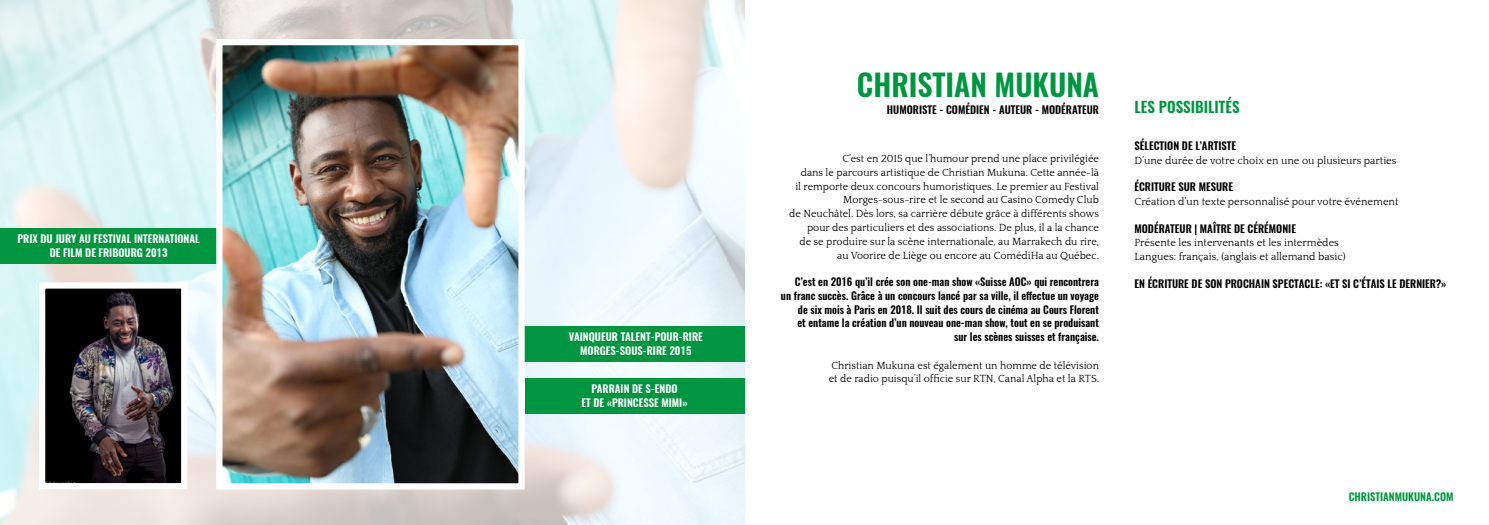
<style>
.page{position:relative;width:1489px;height:525px;background:#fff}
.page>*{position:absolute;margin:0;border:0;box-sizing:border-box;transform-origin:0 0}
.t1{font:600 30px "Oswald";color:#009641}
.t2{font:600 15px "Oswald";color:#009641}
.t3{font:10.62px/13.8px "Quattrocento";color:#000}
.t4{font:600 10.62px/13.8px "Oswald";color:#000;text-align:right}
.t5{font:600 10.62px/13.8px "Oswald";color:#fff;text-align:center}
.t6{font:600 10.62px "Oswald";color:#009641}
</style>
<div class="page">
<img style="left:0;top:0;width:744px;height:524px">
<div style="left:0;top:228px;width:221px;height:35px;background:#009641"></div>
<div style="left:523px;top:326px;width:221px;height:35px;background:#009641"></div>
<img style="left:223px;top:46px;width:294px;height:436px">
<div style="left:216px;top:39px;width:308px;height:450px;border:6px solid #fff"></div>
<div style="left:524px;top:378px;width:220px;height:36px;background:#009641"></div>
<img style="left:46px;top:289px;width:134px;height:193px">
<div style="left:39px;top:282px;width:148px;height:207px;border:6px solid #fff"></div>
<p class="t5" style="left:17px;top:232px;width:184px">PRIX DU JURY AU FESTIVAL INTERNATIONAL<br>DE FILM DE FRIBOURG 2013</p>
<p class="t5" style="left:569px;top:330px;width:135px">VAINQUEUR TALENT-POUR-RIRE<br>MORGES-SOUS-RIRE 2015</p>
<p class="t5" style="left:581px;top:382px;width:108px">PARRAIN DE S-ENDO<br>ET DE «PRINCESSE MIMI»</p>
<h1 class="t1" style="left:856px;top:63px;width:244px">CHRISTIAN MUKUNA</h1>
<p class="t4" style="left:886px;top:103px;width:213px">HUMORISTE - COMÉDIEN - AUTEUR - MODÉRATEUR</p>
<p class="t3" style="left:789px;top:152px;width:311px;text-align:right">C’est en 2015 que l’humour prend une place privilégiée<br>dans le parcours artistique de Christian Mukuna. Cette année-là<br>il remporte deux concours humoristiques. Le premier au Festival Morges-sous-rire et le second au Casino Comedy Club<br>de Neuchâtel. Dès lors, sa carrière débute grâce à différents shows pour des particuliers et des associations. De plus, il a la chance<br>de se produire sur la scène internationale, au Marrakech du rire, au Voorire de Liège ou encore au ComédiHa au Québec.</p>
<p class="t4" style="left:781px;top:275px;width:319px">C’est en 2016 qu’il crée son one-man show «Suisse AOC» qui rencontrera<br>un franc succès. Grâce à un concours lancé par sa ville, il effectue un voyage de six mois à Paris en 2018. Il suit des cours de cinéma au Cours Florent<br>et entame la création d’un nouveau one-man show, tout en se produisant<br>sur les scènes suisses et française.</p>
<p class="t3" style="left:828px;top:358px;width:272px">Christian Mukuna est également un homme de télévision et de radio puisqu’il officie sur RTN, Canal Alpha et la RTS.</p>
<h2 class="t2" style="left:1134px;top:97px;width:107px">LES POSSIBILITÉS</h2>
<p class="t4" style="left:1134px;top:139px;width:103px">SÉLECTION DE L’ARTISTE</p>
<p class="t3" style="left:1134px;top:154px;width:263px">D’une durée de votre choix en une ou plusieurs parties</p>
<p class="t4" style="left:1134px;top:180px;width:100px">ÉCRITURE SUR MESURE</p>
<p class="t3" style="left:1134px;top:195px;width:265px">Création d’un texte personnalisé pour votre événement</p>
<p class="t4" style="left:1134px;top:221px;width:163px">MODÉRATEUR | MAÎTRE DE CÉRÉMONIE</p>
<p class="t3" style="left:1134px;top:236px;width:213px">Présente les intervenants et les intermèdes<br>Langues: français, (anglais et allemand basic)</p>
<p class="t4" style="left:1134px;top:276px;width:313px">EN ÉCRITURE DE SON PROCHAIN SPECTACLE: «ET SI C’ÉTAIS LE DERNIER?»</p>
<p class="t6" style="left:1348px;top:489px;width:106px">CHRISTIANMUKUNA.COM</p>
</div>
